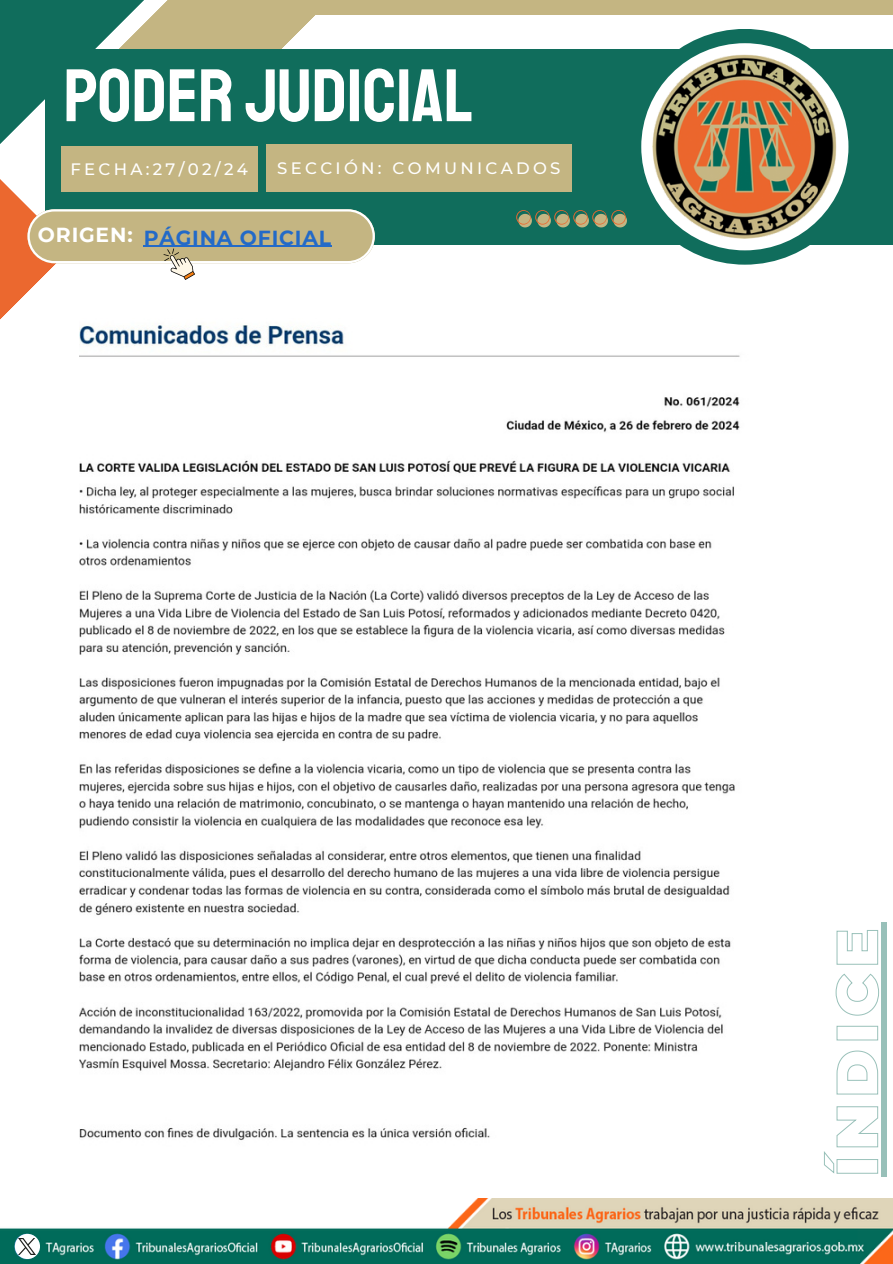
<style>
.page{position:relative;width:893px;height:1264px;background:#fff}
.page>*{position:absolute;margin:0;border:0;box-sizing:border-box;transform-origin:0 0}
.t1{font:74.4px "Staatliches";color:#fff}
.t2{font:700 20.25px "Montserrat";letter-spacing:.04em;color:#236ac8}
.t3{font:700 20.25px "Montserrat";letter-spacing:.04em;color:#fff}
.t4{font:500 16.5px "Montserrat";letter-spacing:.2em;color:#fff}
</style>
<div class="page">
<img style="left:1px;top:1198px;width:891px;height:65px">
<svg style="left:15px;top:1233px;width:25px;height:25px"></svg>
<img style="left:19px;top:1238px;width:17px;height:16px">
<div style="left:201px;top:0;width:691px;height:15px;background:#c4b582"></div>
<div style="left:45px;top:49px;width:847px;height:195px;background:#106d5c"></div>
<div style="left:627px;top:29px;width:235px;height:236px;background:#106d5c;border-radius:50%"></div>
<div style="left:641px;top:43px;width:207px;height:207px;background:#fff;border-radius:50%"></div>
<img style="left:646px;top:48px;width:197px;height:198px;border-radius:50%">
<svg style="left:516px;top:210px;width:110px;height:17px"></svg>
<svg style="left:0;top:0;width:375px;height:320px"></svg>
<div style="left:61px;top:147px;width:196px;height:45px;background:#c4b582"></div>
<div style="left:266px;top:145px;width:305px;height:47px;background:#c4b582"></div>
<img style="left:79px;top:283px;width:661px;height:858px">
<div style="left:881px;top:922px;width:5px;height:254px;background:#98c0b9"></div>
<svg style="left:824px;top:930px;width:55px;height:244px"></svg>
<hr style="left:144px;top:246px;width:188px;height:1px;background:#236ac8">
<h1 class="t1" style="left:64px;top:50px;width:411px">PODER JUDICIAL</h1>
<p class="t4" style="left:70px;top:159px;width:179px">FECHA:27/02/24</p>
<p class="t4" style="left:277px;top:158px;width:285px">SECCIÓN: COMUNICADOS</p>
<p class="t3" style="left:38px;top:223px;width:96px">ORIGEN:</p>
<p class="t2" style="left:144px;top:225px;width:189px">PÁGINA OFICIAL</p>
</div>
